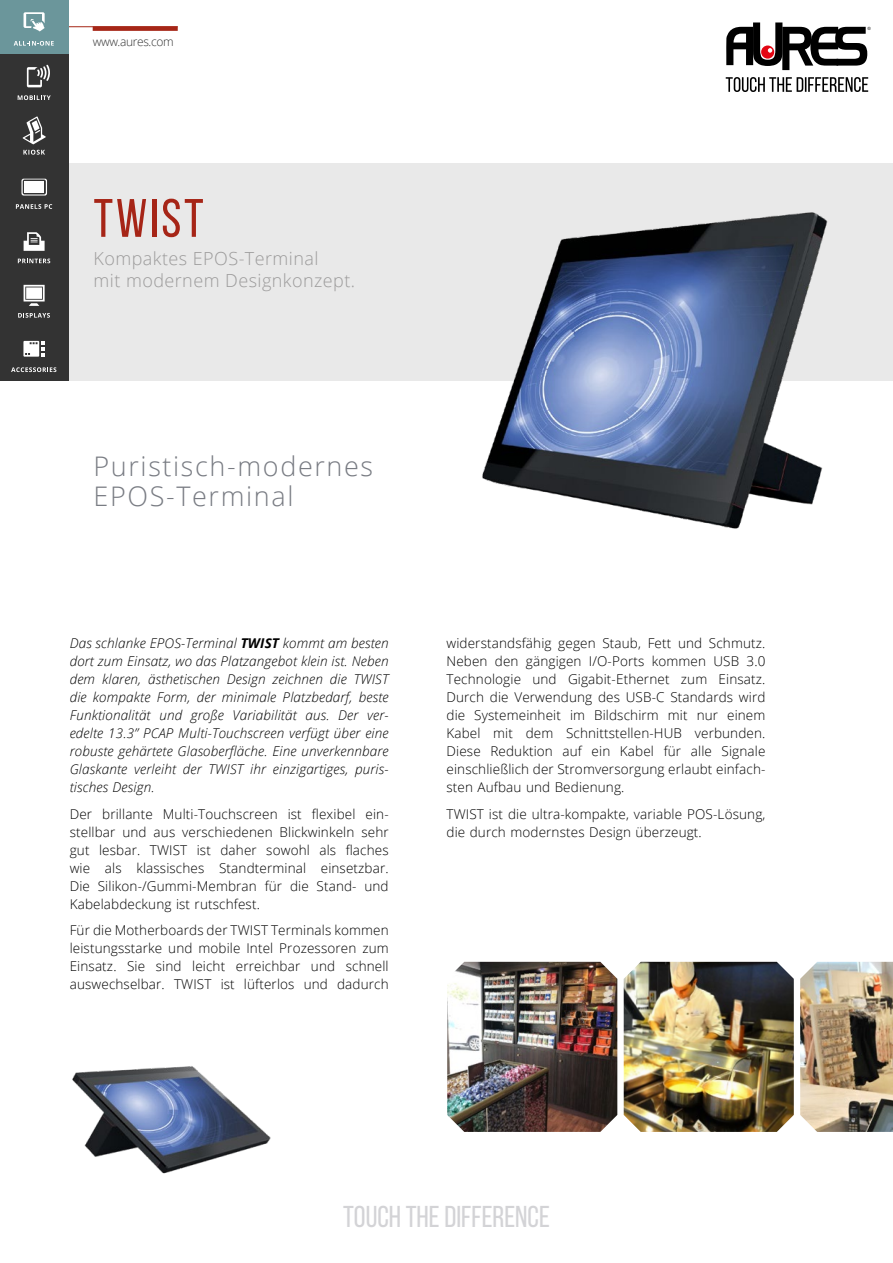
<style>
.page{position:relative;width:893px;height:1263px;background:#fff}
.page>*{position:absolute;margin:0;border:0;box-sizing:border-box;transform-origin:0 0}
.t1{font:54px "Bebas Neue";letter-spacing:.05em;color:#a62517}
.t2{font:30.15px "Bebas Neue";color:#d3d3d6}
.t3{font:300 27px/30px "Open Sans";letter-spacing:.06em;color:#797c83}
.t4{font:300 18px/21.6px "Open Sans";letter-spacing:.025em;color:#9c9b9b}
.t5{font:300 13.5px/18px "Open Sans";letter-spacing:.01em;color:#000;text-align:justify}
.t6{font:italic 300 13.5px/18px "Open Sans";letter-spacing:.01em;color:#000;text-align:justify}
.t7{font:300 12px "Open Sans";letter-spacing:-.03em;color:#333}
.s1{font-weight:700}
</style>
<div class="page">
<div style="left:38px;top:163px;width:855px;height:218px;background:#e9e9e9"></div>
<svg style="left:726px;top:22px;width:145px;height:48px"></svg>
<svg style="left:726px;top:77px;width:142px;height:15px"></svg>
<div style="left:93px;top:26px;width:85px;height:5px;background:#a62617"></div>
<hr style="left:0;top:26px;width:178px;height:1px;background:#a62617">
<div style="left:0;top:0;width:69px;height:54px;background:#6b969b"></div>
<div style="left:0;top:109px;width:69px;height:54px;background:#333"></div>
<div style="left:0;top:163px;width:69px;height:55px;background:#333"></div>
<div style="left:0;top:218px;width:69px;height:54px;background:#333"></div>
<div style="left:0;top:272px;width:69px;height:54px;background:#333"></div>
<div style="left:0;top:326px;width:69px;height:55px;background:#333"></div>
<div style="left:0;top:54px;width:69px;height:55px;background:#333"></div>
<svg style="left:24px;top:12px;width:21px;height:19px"></svg>
<svg style="left:14px;top:41px;width:40px;height:5px"></svg>
<svg style="left:18px;top:95px;width:33px;height:5px"></svg>
<svg style="left:16px;top:204px;width:36px;height:5px"></svg>
<svg style="left:18px;top:313px;width:32px;height:5px"></svg>
<svg style="left:11px;top:367px;width:45px;height:5px"></svg>
<svg style="left:18px;top:259px;width:32px;height:4px"></svg>
<svg style="left:24px;top:232px;width:21px;height:19px"></svg>
<svg style="left:24px;top:285px;width:21px;height:21px"></svg>
<svg style="left:21px;top:179px;width:26px;height:17px"></svg>
<div style="left:24px;top:181px;width:20px;height:12px;background:#fff"></div>
<svg style="left:27px;top:65px;width:23px;height:22px"></svg>
<svg style="left:23px;top:341px;width:22px;height:16px"></svg>
<svg style="left:23px;top:150px;width:22px;height:5px"></svg>
<svg style="left:23px;top:116px;width:23px;height:28px"></svg>
<img style="left:624px;top:962px;width:170px;height:170px">
<img style="left:447px;top:962px;width:170px;height:170px">
<img style="left:800px;top:962px;width:93px;height:170px">
<img style="left:482px;top:212px;width:346px;height:317px">
<img style="left:72px;top:1066px;width:199px;height:108px">
<p class="t7" style="left:93px;top:34px;width:83px">www.aures.com</p>
<h1 class="t1" style="left:94px;top:189px;width:112px">TWIST</h1>
<h3 class="t4" style="left:94px;top:248px;width:263px">Kompaktes EPOS-Terminal<br>mit modernem Designkonzept.</h3>
<h3 class="t3" style="left:94px;top:450px;width:281px">Puristisch-modernes<br>EPOS-Terminal</h3>
<p class="t6" style="left:70px;top:634px;width:320px">Das schlanke EPOS-Terminal <span class="s1">TWIST</span> kommt am besten dort zum Einsatz, wo das Platzangebot klein ist. Neben dem klaren, ästhetischen Design zeichnen die TWIST die kompakte Form, der minimale Platzbedarf, beste Funktionalität und große Variabilität aus. Der ver&shy;edelte 13.3” PCAP Multi-Touchscreen verfügt über eine robuste gehärtete Glasoberfläche. Eine unverkennbare Glaskante verleiht der TWIST ihr einzigartiges, puris&shy;tisches Design.</p>
<p class="t5" style="left:70px;top:804px;width:320px">Der brillante Multi-Touchscreen ist flexibel ein&shy;stellbar und aus verschiedenen Blickwinkeln sehr gut lesbar. TWIST ist daher sowohl als flaches wie als klassisches Standterminal einsetzbar.<br>Die Silikon-/Gummi-Membran für die Stand- und Kabelabdeckung ist rutschfest.</p>
<p class="t5" style="left:70px;top:921px;width:320px">Für die Motherboards der TWIST Terminals kommen leistungsstarke und mobile Intel Prozessoren zum Einsatz. Sie sind leicht erreichbar und schnell auswechselbar. TWIST ist lüfterlos und dadurch</p>
<p class="t5" style="left:446px;top:634px;width:320px">widerstandsfähig gegen Staub, Fett und Schmutz.<br>Neben den gängigen I/O-Ports kommen USB 3.0<br>Technologie und Gigabit-Ethernet zum Einsatz.<br>Durch die Verwendung des USB-C Standards wird die Systemeinheit im Bildschirm mit nur einem Kabel mit dem Schnittstellen-HUB verbunden.<br>Diese Reduktion auf ein Kabel für alle Signale einschließlich der Stromversorgung erlaubt einfach&shy;sten Aufbau und Bedienung.</p>
<p class="t5" style="left:446px;top:804px;width:320px">TWIST ist die ultra-kompakte, variable POS-Lösung, die durch modernstes Design überzeugt.</p>
<h2 class="t2" style="left:343px;top:1200px;width:208px">TOUCH THE DIFFERENCE</h2>
</div>
